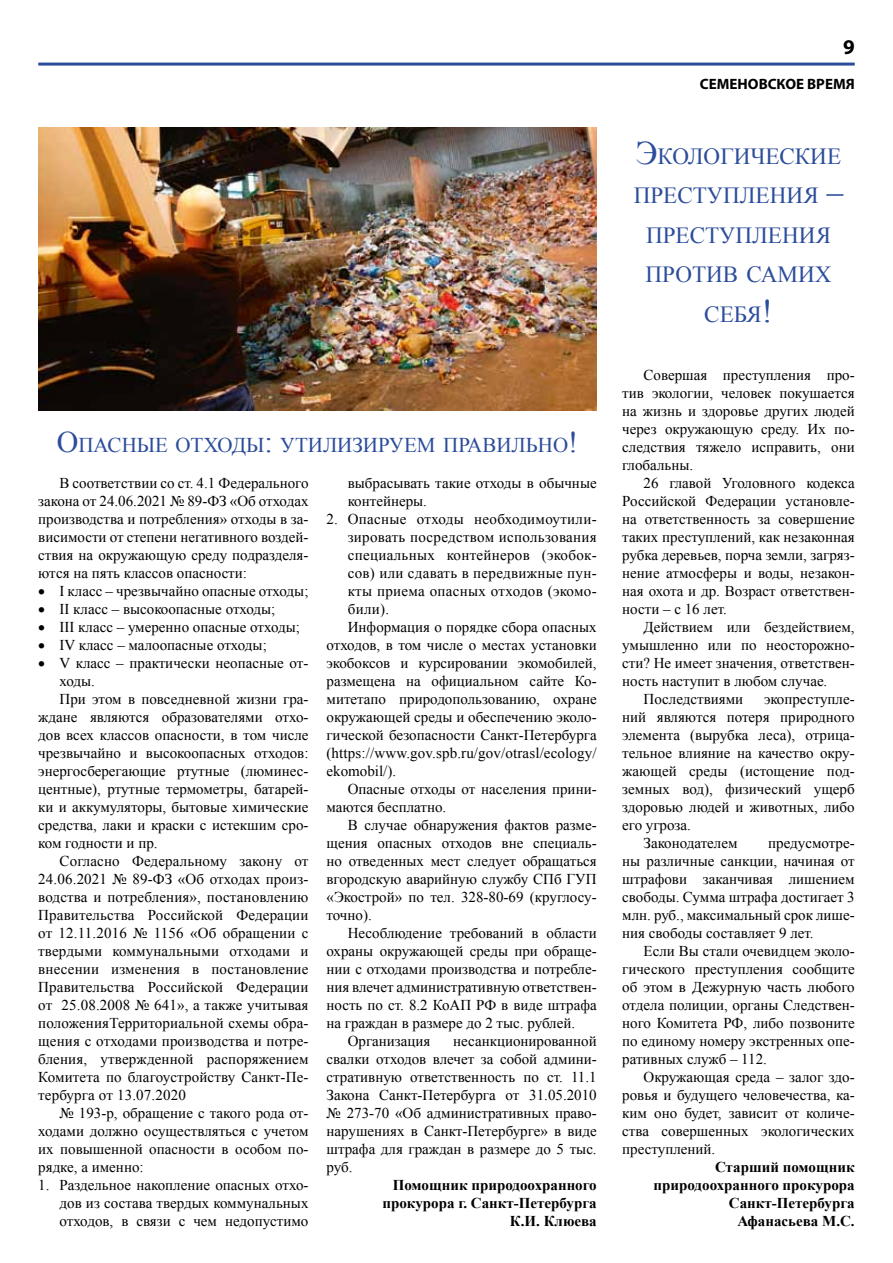
<style>
.page{position:relative;width:893px;height:1263px;background:#fff}
.page>*{position:absolute;margin:0;border:0;box-sizing:border-box;transform-origin:0 0}
.t1{font:23.1px/39.6px "Times New Roman";color:#2c4d9b;text-align:center}
.t2{font:21px "Times New Roman";color:#2c4d9b}
.t3{font:700 21px "Myriad Pro";color:#000}
.t4{font:15px/18px "Times New Roman";color:#000;text-align:justify}
.t5{font:15px "Times New Roman";letter-spacing:.02em;color:#000}
.t6{font:700 15px/18px "Times New Roman";color:#000;text-align:right}
.t7{font:700 15px "Myriad Pro";color:#000}
.s1{font-size:30px}
.s2{font-size:33px}
</style>
<div class="page">
<hr style="left:38px;top:63px;width:817px;height:3px;background:#2b4c9b">
<img style="left:38px;top:128px;width:559px;height:282px">
<h2 class="t2" style="left:57px;top:430px;width:523px"><span class="s1">О</span>пасные отходы<span class="s1">:</span> утилизируем правильно<span class="s1">!</span></h2>
<p class="t4" style="left:38px;top:473px;width:272px;text-indent:21px">В соответствии со ст. 4.1 Федерального закона от 24.06.2021 № 89-ФЗ «Об отходах производства и потребления» отходы в за&shy;висимости от степени негативного воздей&shy;ствия на окружающую среду подразделя&shy;ются на пять классов опасности:</p>
<p class="t4" style="left:38px;top:581px;width:272px">• I класс – чрезвычайно опасные отходы;</p>
<p class="t4" style="left:38px;top:599px;width:239px">• II класс – высокоопасные отходы;</p>
<p class="t4" style="left:38px;top:617px;width:263px">• III класс – умеренно опасные отходы;</p>
<p class="t4" style="left:38px;top:635px;width:230px">• IV класс – малоопасные отходы;</p>
<p class="t4" style="left:38px;top:653px;width:272px">• V класс – практически неопасные от-</p>
<p class="t4" style="left:60px;top:671px;width:37px">ходы.</p>
<p class="t4" style="left:60px;top:689px;width:250px">При этом в повседневной жизни гра-</p>
<p class="t4" style="left:38px;top:707px;width:272px">ждане являются образователями отхо-</p>
<p class="t4" style="left:38px;top:725px;width:272px">дов всех классов опасности, в том числе</p>
<p class="t4" style="left:38px;top:743px;width:272px">чрезвычайно и высокоопасных отходов:</p>
<p class="t4" style="left:38px;top:761px;width:272px">энергосберегающие ртутные (люминес-</p>
<p class="t4" style="left:38px;top:779px;width:272px">центные), ртутные термометры, батарей-</p>
<p class="t4" style="left:38px;top:797px;width:272px">ки и аккумуляторы, бытовые химические</p>
<p class="t4" style="left:38px;top:815px;width:272px">средства, лаки и краски с истекшим сро-</p>
<p class="t4" style="left:38px;top:833px;width:121px">ком годности и пр.</p>
<p class="t4" style="left:60px;top:851px;width:250px">Согласно Федеральному закону от</p>
<p class="t4" style="left:38px;top:869px;width:272px">24.06.2021 № 89-ФЗ «Об отходах произ-</p>
<p class="t4" style="left:38px;top:887px;width:272px">водства и потребления», постановлению</p>
<p class="t4" style="left:38px;top:905px;width:272px">Правительства Российской Федерации</p>
<p class="t4" style="left:38px;top:923px;width:272px">от 12.11.2016 № 1156 «Об обращении с</p>
<p class="t4" style="left:38px;top:941px;width:272px">твердыми коммунальными отходами и</p>
<p class="t4" style="left:38px;top:959px;width:272px">внесении изменения в постановление</p>
<p class="t4" style="left:38px;top:977px;width:272px">Правительства Российской Федерации</p>
<p class="t4" style="left:38px;top:995px;width:272px">от 25.08.2008 № 641», а также учитывая</p>
<p class="t4" style="left:38px;top:1013px;width:272px">положенияТерриториальной схемы обра-</p>
<p class="t4" style="left:38px;top:1031px;width:272px">щения с отходами производства и потре-</p>
<p class="t4" style="left:38px;top:1049px;width:272px">бления, утвержденной распоряжением</p>
<p class="t4" style="left:38px;top:1067px;width:272px">Комитета по благоустройству Санкт-Пе-</p>
<p class="t4" style="left:38px;top:1085px;width:149px">тербурга от 13.07.2020</p>
<p class="t4" style="left:60px;top:1103px;width:250px">№ 193-р, обращение с такого рода от-</p>
<p class="t4" style="left:38px;top:1121px;width:272px">ходами должно осуществляться с учетом</p>
<p class="t4" style="left:38px;top:1139px;width:272px">их повышенной опасности в особом по-</p>
<p class="t4" style="left:38px;top:1157px;width:107px">рядке, а именно:</p>
<p class="t4" style="left:60px;top:1175px;width:250px;text-indent:-21px">1. Раздельное накопление опасных отхо&shy;дов из состава твердых коммунальных отходов, в связи с чем недопустимо</p>
<p class="t4" style="left:348px;top:473px;width:250px">выбрасывать такие отходы в обычные контейнеры.</p>
<p class="t5" style="left:326px;top:508px;width:272px">2. Опасные отходы необходимоутили-</p>
<p class="t5" style="left:348px;top:526px;width:250px">зировать посредством использования</p>
<p class="t5" style="left:348px;top:544px;width:250px">специальных контейнеров (экобок-</p>
<p class="t5" style="left:348px;top:562px;width:250px">сов) или сдавать в передвижные пун-</p>
<p class="t5" style="left:348px;top:580px;width:250px">кты приема опасных отходов (экомо-</p>
<p class="t4" style="left:348px;top:599px;width:43px">били).</p>
<p class="t4" style="left:348px;top:617px;width:250px">Информация о порядке сбора опасных</p>
<p class="t4" style="left:326px;top:635px;width:272px">отходов, в том числе о местах установки</p>
<p class="t4" style="left:326px;top:653px;width:272px">экобоксов и курсировании экомобилей,</p>
<p class="t4" style="left:326px;top:671px;width:272px">размещена на официальном сайте Ко-</p>
<p class="t4" style="left:326px;top:689px;width:272px">митетапо природопользованию, охране</p>
<p class="t4" style="left:326px;top:707px;width:272px">окружающей среды и обеспечению эколо-</p>
<p class="t4" style="left:326px;top:725px;width:272px">гической безопасности Санкт-Петербурга</p>
<p class="t4" style="left:326px;top:743px;width:272px">(https://www.gov.spb.ru/gov/otrasl/ecology/</p>
<p class="t4" style="left:326px;top:761px;width:71px">ekomobil/).</p>
<p class="t4" style="left:348px;top:779px;width:250px">Опасные отходы от населения прини-</p>
<p class="t4" style="left:326px;top:797px;width:121px">маются бесплатно.</p>
<p class="t4" style="left:348px;top:815px;width:250px">В случае обнаружения фактов разме-</p>
<p class="t4" style="left:326px;top:833px;width:272px">щения опасных отходов вне специаль-</p>
<p class="t4" style="left:326px;top:851px;width:272px">но отведенных мест следует обращаться</p>
<p class="t4" style="left:326px;top:869px;width:272px">вгородскую аварийную службу СПб ГУП</p>
<p class="t4" style="left:326px;top:887px;width:272px">«Экострой» по тел. 328-80-69 (круглосу-</p>
<p class="t4" style="left:326px;top:905px;width:47px">точно).</p>
<p class="t4" style="left:348px;top:923px;width:250px">Несоблюдение требований в области</p>
<p class="t4" style="left:326px;top:941px;width:272px">охраны окружающей среды при обраще-</p>
<p class="t4" style="left:326px;top:959px;width:272px">нии с отходами производства и потребле-</p>
<p class="t4" style="left:326px;top:977px;width:272px">ния влечет административную ответствен-</p>
<p class="t4" style="left:326px;top:995px;width:272px">ность по ст. 8.2 КоАП РФ в виде штрафа</p>
<p class="t4" style="left:326px;top:1013px;width:250px">на граждан в размере до 2 тыс. рублей.</p>
<p class="t4" style="left:348px;top:1031px;width:84px">Организация</p>
<p class="t4" style="left:326px;top:1031px;width:272px;text-indent:127px">несанкционированной свалки отходов влечет за собой админи&shy;стративную ответственность по ст. 11.1<br>Закона Санкт-Петербурга от 31.05.2010 № 273-70 «Об административных право&shy;нарушениях в Санкт-Петербурге» в виде штрафа для граждан в размере до 5 тыс. руб.</p>
<p class="t6" style="left:382px;top:1175px;width:216px">Помощник природоохранного прокурора г. Санкт-Петербурга<br>К.И. Клюева</p>
<h2 class="t3" style="left:843px;top:33px;width:13px">9</h2>
<p class="t7" style="left:700px;top:74px;width:156px">СЕМЕНОВСКОЕ ВРЕМЯ</p>
<h1 class="t1" style="left:634px;top:136px;width:211px"><span class="s2">Э</span>кологические преступления <span class="s2">– </span>преступления против самих себя<span class="s2">!</span></h1>
<p class="t4" style="left:622px;top:365px;width:234px;text-indent:21px">Совершая преступления про&shy;тив экологии, человек покушается на жизнь и здоровье других людей через окружающую среду. Их по&shy;следствия тяжело исправить, они глобальны.</p>
<p class="t4" style="left:622px;top:473px;width:234px;text-indent:21px">26 главой Уголовного кодекса Российской Федерации установле&shy;на ответственность за совершение таких преступлений, как незаконная рубка деревьев, порча земли, загряз&shy;нение атмосферы и воды, незакон&shy;ная охота и др. Возраст ответствен&shy;ности – с 16 лет.</p>
<p class="t4" style="left:643px;top:617px;width:213px">Действием или бездействием,</p>
<p class="t4" style="left:622px;top:635px;width:234px">умышленно или по неосторожно-</p>
<p class="t4" style="left:622px;top:653px;width:234px">сти? Не имеет значения, ответствен-</p>
<p class="t4" style="left:622px;top:671px;width:207px">ность наступит в любом случае.</p>
<p class="t4" style="left:643px;top:689px;width:101px">Последствиями</p>
<p class="t4" style="left:764px;top:689px;width:92px">экопреступле-</p>
<p class="t4" style="left:622px;top:707px;width:234px">ний являются потеря природного</p>
<p class="t4" style="left:622px;top:725px;width:234px">элемента (вырубка леса), отрица-</p>
<p class="t4" style="left:622px;top:743px;width:234px">тельное влияние на качество окру-</p>
<p class="t4" style="left:622px;top:761px;width:234px">жающей среды (истощение под-</p>
<p class="t4" style="left:622px;top:779px;width:234px">земных вод), физический ущерб</p>
<p class="t4" style="left:622px;top:797px;width:234px">здоровью людей и животных, либо</p>
<p class="t4" style="left:622px;top:815px;width:70px">его угроза.</p>
<p class="t4" style="left:643px;top:833px;width:96px">Законодателем</p>
<p class="t4" style="left:622px;top:833px;width:234px;text-indent:146px">предусмотре&shy;ны различные санкции, начиная от штрафови заканчивая лишением свободы. Сумма штрафа достигает 3 млн. руб., максимальный срок лише&shy;ния свободы составляет 9 лет.</p>
<p class="t4" style="left:622px;top:941px;width:234px;text-indent:21px">Если Вы стали очевидцем эколо&shy;гического преступления сообщите об этом в Дежурную часть любого отдела полиции, органы Следствен&shy;ного Комитета РФ, либо позвоните по единому номеру экстренных опе&shy;ративных служб – 112.</p>
<p class="t4" style="left:622px;top:1067px;width:234px;text-indent:21px">Окружающая среда – залог здо&shy;ровья и будущего человечества, ка&shy;ким оно будет, зависит от количе&shy;ства совершенных экологических преступлений.</p>
<p class="t6" style="left:653px;top:1157px;width:203px">Старший помощник природоохранного прокурора<br>Санкт-Петербурга<br>Афанасьева М.С.</p>
</div>
